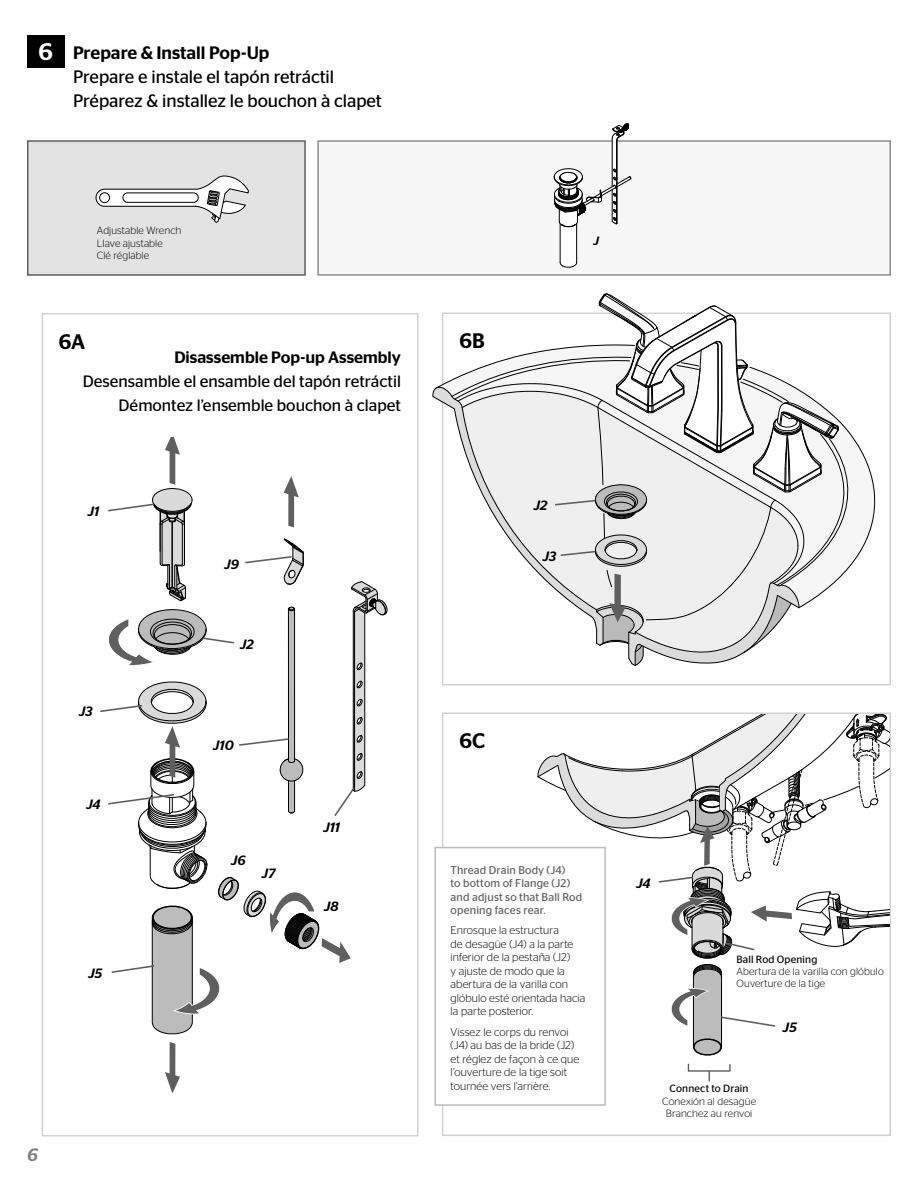
<style>
.page{position:relative;width:918px;height:1188px;background:#fff}
.page>*{position:absolute;margin:0;border:0;box-sizing:border-box;transform-origin:0 0}
.t1{font:500 24px "Stag Sans";color:#fff}
.t2{font:500 21px "Stag Sans";color:#000}
.t3{font:18px/24px "Stag Sans";letter-spacing:-.005em;color:#000}
.t4{font:500 18px "Stag Sans";color:#000}
.t5{font:italic 500 18px "Stag Sans";color:#818181}
.t6{font:16.5px/24px "Stag Sans";color:#000;text-align:right}
.t7{font:italic 500 13.5px "Stag Sans";letter-spacing:.01em;color:#000}
.t8{font:italic 500 12px "Stag Sans";color:#000}
.t9{font:300 11.25px/13.5px "Stag Sans";letter-spacing:.005em;color:#000}
.t10{font:11.25px/13.5px "Stag Sans";letter-spacing:.015em;color:#5f5f5f}
.t11{font:300 10.5px "Stag Sans";letter-spacing:.01em;color:#000}
.t12{font:10.5px "Stag Sans";letter-spacing:.015em;color:#000}
.s1{font-weight:500}
</style>
<div class="page">
<div style="left:42px;top:313px;width:376px;height:823px;background:#fff;border:2px solid #d1d1d1"></div>
<div style="left:442px;top:313px;width:449px;height:373px;background:#fff;border:2px solid #d1d1d1"></div>
<div style="left:442px;top:712px;width:449px;height:424px;background:#fff;border:2px solid #d1d1d1"></div>
<div style="left:27px;top:36px;width:38px;height:32px;background:#000"></div>
<div style="left:27px;top:140px;width:279px;height:136px;background:#e3e3e3;border:2px solid #5f5f5f"></div>
<div style="left:317px;top:140px;width:574px;height:136px;background:#f7f7f7;border:2px solid #8d8d8d"></div>
<svg style="left:95px;top:175px;width:154px;height:48px"></svg>
<div style="left:434px;top:847px;width:172px;height:259px;background:#fff;border:2px solid #bcbcbc"></div>
<svg style="left:554px;top:123px;width:78px;height:145px"></svg>
<svg style="left:432px;top:293px;width:447px;height:374px"></svg>
<svg style="left:100px;top:437px;width:288px;height:657px"></svg>
<svg style="left:537px;top:714px;width:353px;height:344px"></svg>
<div style="left:688px;top:1064px;width:43px;height:8px;border:1px solid #5f5f5f"></div>
<p class="t1" style="left:39px;top:38px;width:16px">6</p>
<p class="t4" style="left:73px;top:42px;width:198px">Prepare &amp; Install Pop-Up</p>
<p class="t3" style="left:73px;top:64px;width:310px">Prepare e instale el tapón retráctil<br>Préparez &amp; installez le bouchon à clapet</p>
<p class="t11" style="left:97px;top:225px;width:86px">Adjustable Wrench</p>
<p class="t11" style="left:97px;top:237px;width:67px">Llave ajustable</p>
<p class="t11" style="left:97px;top:250px;width:54px">Clé réglable</p>
<p class="t2" style="left:59px;top:329px;width:28px">6A</p>
<p class="t6" style="left:83px;top:345px;width:320px"><span class="s1">Disassemble Pop-up Assembly<br></span>Desensamble el ensamble del tapón retráctil</p>
<p class="t6" style="left:119px;top:393px;width:284px">Démontez l’ensemble bouchon à clapet</p>
<p class="t7" style="left:88px;top:503px;width:13px">J1</p>
<p class="t7" style="left:79px;top:704px;width:15px">J3</p>
<p class="t7" style="left:86px;top:796px;width:16px">J4</p>
<p class="t7" style="left:88px;top:966px;width:15px">J5</p>
<h3 class="t5" style="left:27px;top:1145px;width:12px">6</h3>
<p class="t7" style="left:225px;top:556px;width:16px">J9</p>
<p class="t7" style="left:240px;top:637px;width:15px">J2</p>
<p class="t7" style="left:213px;top:738px;width:22px">J10</p>
<p class="t7" style="left:231px;top:852px;width:16px">J6</p>
<p class="t7" style="left:262px;top:865px;width:15px">J7</p>
<p class="t7" style="left:324px;top:820px;width:18px">J11</p>
<p class="t7" style="left:324px;top:898px;width:16px">J8</p>
<p class="t2" style="left:459px;top:329px;width:27px">6B</p>
<p class="t8" style="left:594px;top:234px;width:7px">J</p>
<p class="t7" style="left:534px;top:497px;width:15px">J2</p>
<p class="t7" style="left:543px;top:548px;width:15px">J3</p>
<p class="t2" style="left:459px;top:729px;width:27px">6C</p>
<p class="t10" style="left:451px;top:863px;width:133px">Thread Drain Body (J4)<br>to bottom of Flange (J2) and adjust so that Ball Rod opening faces rear.</p>
<p class="t9" style="left:451px;top:924px;width:136px">Enrosque la estructura<br>de desagüe (J4) a la parte inferior de la pestaña (J2)<br>y ajuste de modo que la abertura de la varilla con glóbulo esté orientada hacia la parte posterior.</p>
<p class="t9" style="left:451px;top:1025px;width:130px">Vissez le corps du renvoi (J4) au bas de la bride (J2) et réglez de façon à ce que l’ouverture de la tige soit tournée vers l’arrière.</p>
<p class="t7" style="left:636px;top:876px;width:16px">J4</p>
<p class="t12" style="left:737px;top:953px;width:82px">Ball Rod Opening</p>
<p class="t11" style="left:737px;top:966px;width:149px">Abertura de la varilla con glóbulo</p>
<p class="t11" style="left:737px;top:978px;width:90px">Ouverture de la tige</p>
<p class="t12" style="left:670px;top:1083px;width:81px">Connect to Drain</p>
<p class="t11" style="left:662px;top:1095px;width:95px">Conexión al desagüe</p>
<p class="t11" style="left:666px;top:1107px;width:88px">Branchez au renvoi</p>
<p class="t7" style="left:783px;top:1019px;width:15px">J5</p>
</div>
